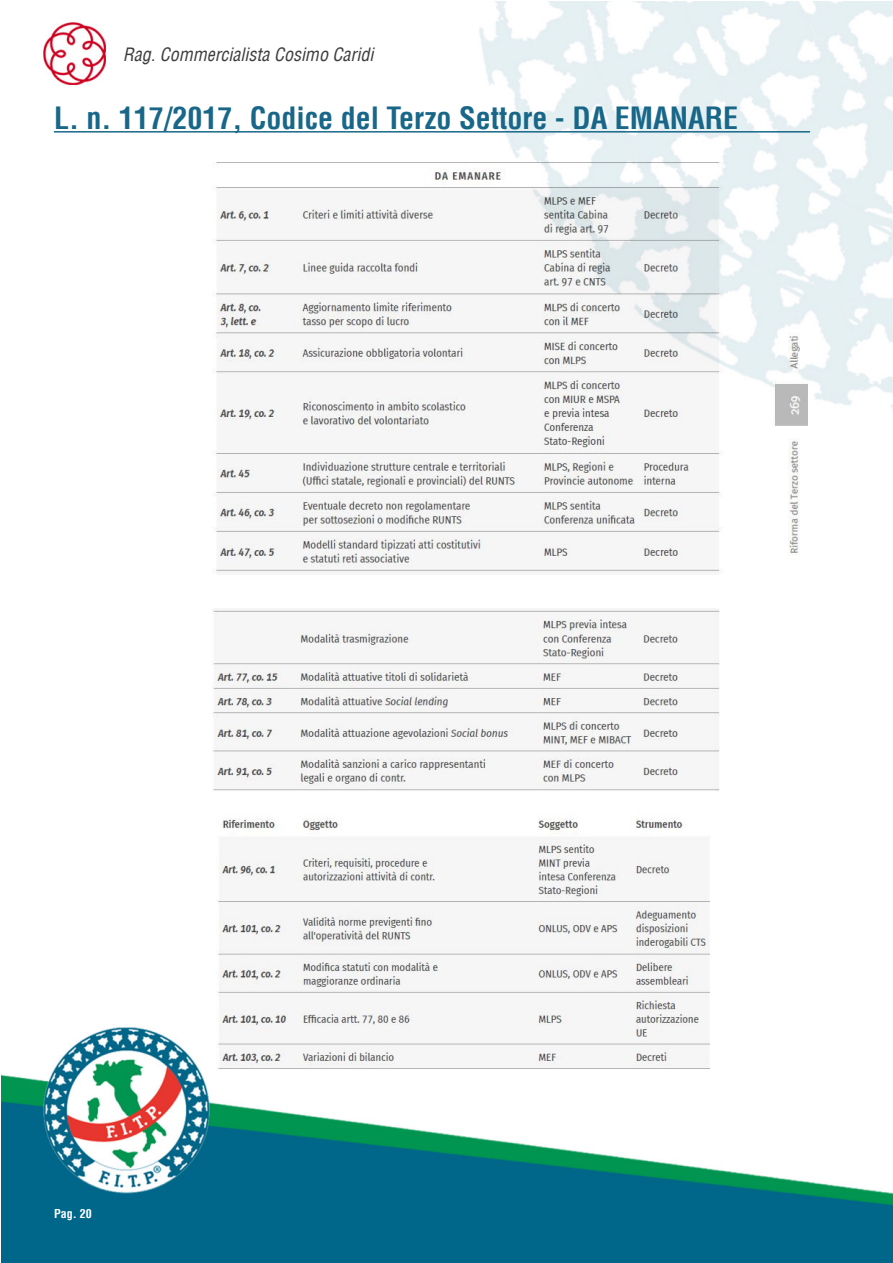
<style>
.page{position:relative;width:893px;height:1263px;background:#fff}
.page>*{position:absolute;margin:0;border:0;box-sizing:border-box;transform-origin:0 0}
.t1{font:700 condensed 30px "Helvetica LT";color:#186789}
.t2{font:italic condensed 18px "Helvetica LT";color:#3e3e3f}
.t3{font:700 condensed 12px "Helvetica LT";color:#fff}
</style>
<div class="page">
<img style="left:2px;top:2px;width:891px;height:1261px">
<hr style="left:54px;top:131px;width:756px;height:2px;background:#186789">
<img style="left:165px;top:162px;width:643px;height:413px">
<img style="left:183px;top:608px;width:589px;height:191px">
<img style="left:136px;top:809px;width:620px;height:277px">
<p class="t2" style="left:123px;top:43px;width:252px">Rag. Commercialista Cosimo Caridi</p>
<p class="t1" style="left:54px;top:99px;width:686px">L. n. 117/2017, Codice del Terzo Settore - DA EMANARE</p>
<p class="t3" style="left:54px;top:1206px;width:39px">Pag. 20</p>
</div>
